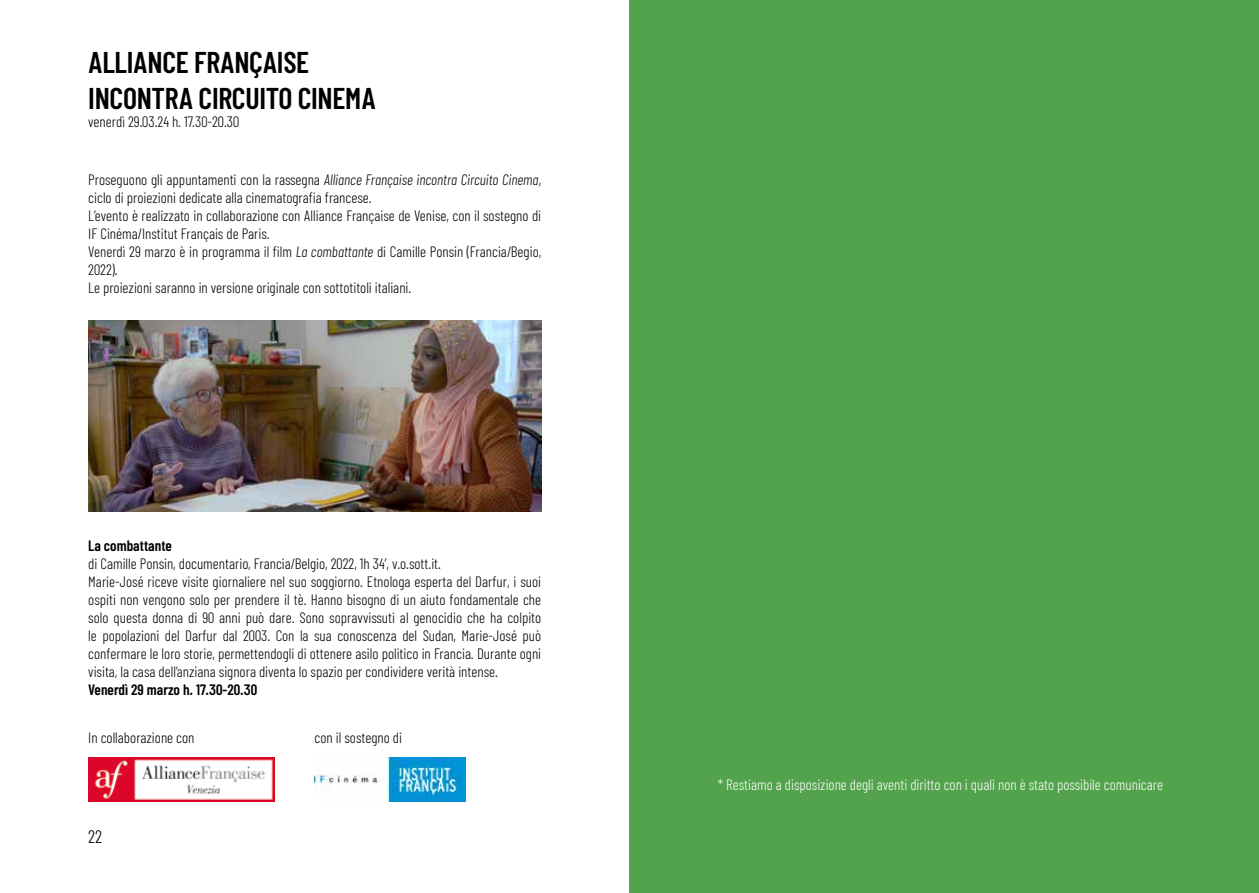
<style>
.page{position:relative;width:1259px;height:893px;background:#fff}
.page>*{position:absolute;margin:0;border:0;box-sizing:border-box;transform-origin:0 0}
.t1{font:600 30px/36px "Barlow Condensed";letter-spacing:-.01em;color:#000}
.t2{font:300 18px "Barlow Condensed";color:#000}
.t3{font:300 15px/18px "Barlow Condensed";color:#000}
.t4{font:300 15px "Barlow Condensed";color:#fff}
.t5{font:600 15px "Barlow Condensed";color:#000}
.s1{font-style:italic}
</style>
<div class="page">
<div style="left:629px;top:0;width:630px;height:893px;background:#52a34c"></div>
<img style="left:88px;top:758px;width:186px;height:44px">
<img style="left:315px;top:758px;width:150px;height:44px">
<img style="left:88px;top:320px;width:453px;height:192px">
<h1 class="t1" style="left:88px;top:43px;width:289px">ALLIANCE FRANÇAISE<br>INCONTRA CIRCUITO CINEMA</h1>
<p class="t3" style="left:88px;top:112px;width:152px">venerdì 29.03.24 h. 17.30-20.30</p>
<p class="t3" style="left:88px;top:170px;width:454px">Proseguono gli appuntamenti con la rassegna <span class="s1">Alliance Française incontra Circuito Cinema</span>, ciclo di proiezioni dedicate alla cinematografia francese.<br>L’evento è realizzato in collaborazione con Alliance Française de Venise, con il sostegno di IF Cinéma/Institut Français de Paris.<br>Venerdì 29 marzo è in programma il film <span class="s1">La combattante</span> di Camille Ponsin (Francia/Begio, 2022).<br>Le proiezioni saranno in versione originale con sottotitoli italiani.</p>
<p class="t5" style="left:88px;top:536px;width:85px">La combattante</p>
<p class="t3" style="left:88px;top:554px;width:454px">di Camille Ponsin, documentario, Francia/Belgio, 2022, 1h 34’, v.o.sott.it.<br>Marie-José riceve visite giornaliere nel suo soggiorno. Etnologa esperta del Darfur, i suoi ospiti non vengono solo per prendere il tè. Hanno bisogno di un aiuto fondamentale che solo questa donna di 90 anni può dare. Sono sopravvissuti al genocidio che ha colpito le popolazioni del Darfur dal 2003. Con la sua conoscenza del Sudan, Marie-José può confermare le loro storie, permettendogli di ottenere asilo politico in Francia. Durante ogni visita, la casa dell’anziana signora diventa lo spazio per condividere verità intense.</p>
<p class="t5" style="left:88px;top:680px;width:170px">Venerdì 29 marzo h. 17.30-20.30</p>
<p class="t3" style="left:88px;top:728px;width:108px">In collaborazione con</p>
<p class="t3" style="left:315px;top:728px;width:89px">con il sostegno di</p>
<p class="t2" style="left:88px;top:825px;width:16px">22</p>
<p class="t4" style="left:718px;top:775px;width:447px">* Restiamo a disposizione degli aventi diritto con i quali non è stato possibile comunicare</p>
</div>
